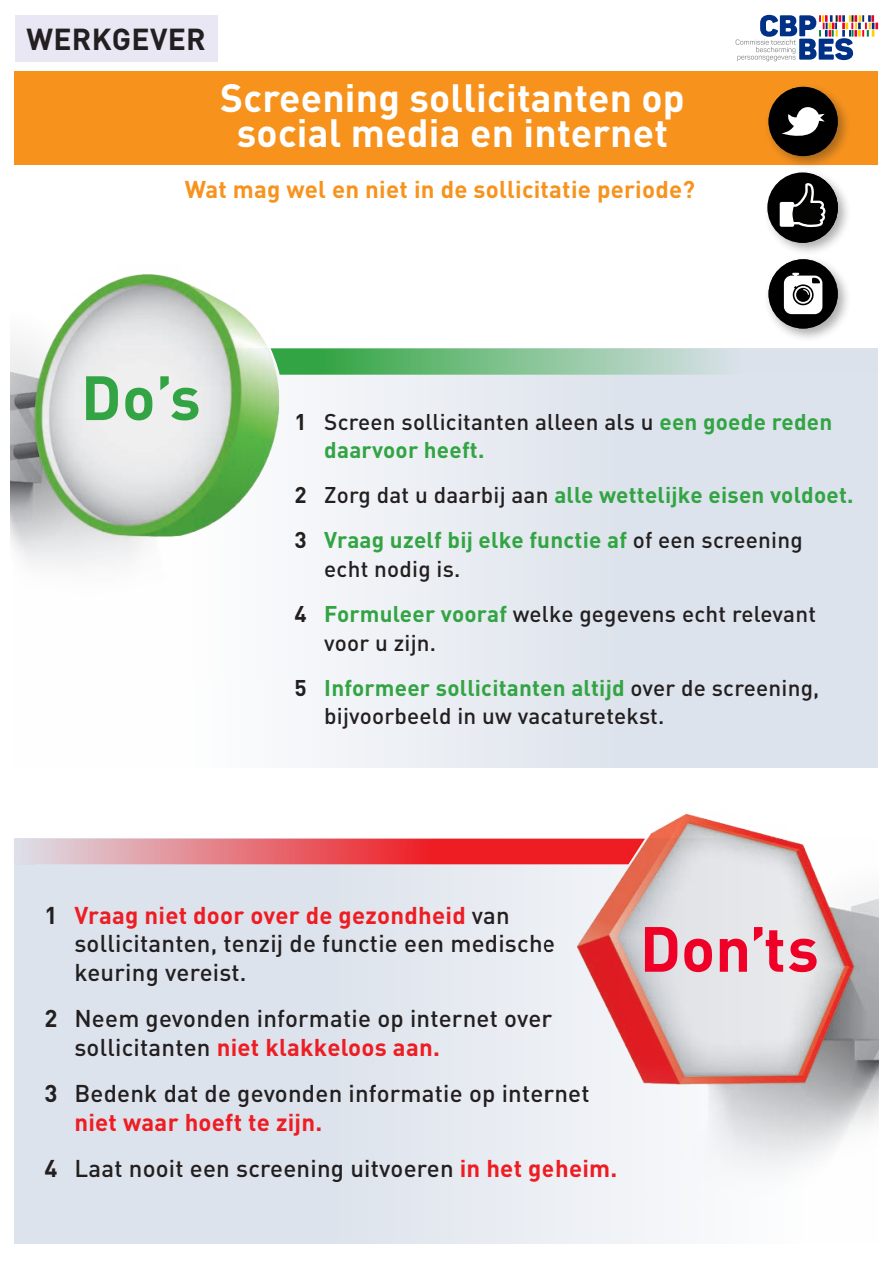
<style>
.page{position:relative;width:893px;height:1263px;background:#fff}
.page>*{position:absolute;margin:0;border:0;box-sizing:border-box;transform-origin:0 0}
.t1{font:700 39px/34.5px "DIN";letter-spacing:.005em;color:#fff;text-align:center}
.t2{font:700 30px "DIN";letter-spacing:.01em;color:#231f20}
.t3{font:500 24px/28.5px "DIN";letter-spacing:.01em;color:#231f20}
.t4{font:700 24px "DIN";letter-spacing:.01em;color:#f7931d}
.t5{font:700 22.5px/45px "DIN";letter-spacing:.01em;color:#32a443}
.t6{font:500 22.5px/28.5px "DIN";letter-spacing:.01em;color:#231f20}
.s1{font-weight:700}
.s2{font-weight:700;color:#32a443}
.s3{color:#231f20}
.s4{font-weight:500;color:#231f20}
.s5{font-weight:700;color:#ee1d23}
</style>
<div class="page">
<div style="left:15px;top:839px;width:863px;height:405px;background:#dde3ec"></div>
<div style="left:15px;top:348px;width:863px;height:419px;background:linear-gradient(to right,#fff,#d5dde8)"></div>
<svg style="left:14px;top:839px;width:533px;height:26px;background:#e66d74"></svg>
<div style="left:15px;top:71px;width:863px;height:94px;background:#f7931d"></div>
<div style="left:15px;top:15px;width:203px;height:46px;background:#e8e7f3"></div>
<img style="left:11px;top:274px;width:317px;height:405px">
<img style="left:547px;top:814px;width:331px;height:430px">
<svg style="left:736px;top:15px;width:142px;height:46px"></svg>
<svg style="left:86px;top:376px;width:112px;height:44px"></svg>
<svg style="left:271px;top:348px;width:607px;height:27px;background:#97c9a6"></svg>
<div style="left:764px;top:82px;width:87px;height:260px;background:#231f20;opacity:.37"></div>
<div style="left:768px;top:87px;width:70px;height:69px;background:#000;border-radius:50%"></div>
<svg style="left:782px;top:107px;width:43px;height:29px"></svg>
<div style="left:768px;top:259px;width:70px;height:70px;background:#000;border-radius:50%"></div>
<svg style="left:784px;top:273px;width:38px;height:41px"></svg>
<svg style="left:767px;top:172px;width:71px;height:71px"></svg>
<svg style="left:645px;top:927px;width:172px;height:45px"></svg>
<p class="t2" style="left:27px;top:19px;width:181px">WERKGEVER</p>
<h1 class="t1" style="left:220px;top:79px;width:466px">Screening sollicitanten op social media en internet</h1>
<p class="t4" style="left:185px;top:174px;width:512px">Wat mag wel en niet in de sollicitatie periode?</p>
<p class="t6" style="left:324px;top:407px;width:510px;text-indent:-30px"><span class="s1">1</span> Screen sollicitanten alleen als u <span class="s2">een goede reden daarvoor heeft.</span></p>
<p class="t5" style="left:294px;top:472px;width:561px"><span class="s3">2</span> <span class="s4">Zorg dat u daarbij aan</span> alle wettelijke eisen voldoet.<br><span class="s3">3</span> Vraag uzelf bij elke functie af <span class="s4">of een screening</span></p>
<p class="t6" style="left:294px;top:546px;width:523px;line-height:45px;text-indent:30px">echt nodig is.<br><span class="s1">4</span> <span class="s2">Formuleer vooraf</span> welke gegevens echt relevant</p>
<p class="t5" style="left:294px;top:619px;width:526px;text-indent:30px"><span class="s4">voor u zijn.<br></span><span class="s3">5</span> Informeer sollicitanten altijd <span class="s4">over de screening,</span></p>
<p class="t6" style="left:324px;top:701px;width:342px">bijvoorbeeld in uw vacaturetekst.</p>
<p class="t3" style="left:74px;top:900px;width:483px;text-indent:-30px"><span class="s1">1</span> <span class="s5">Vraag niet door over de gezondheid</span> van sollicitanten, tenzij de functie een medische keuring vereist.</p>
<p class="t3" style="left:74px;top:1003px;width:479px;text-indent:-30px"><span class="s1">2</span> Neem gevonden informatie op internet over sollicitanten <span class="s5">niet klakkeloos aan.</span></p>
<p class="t3" style="left:74px;top:1078px;width:517px;text-indent:-30px"><span class="s1">3</span> Bedenk dat de gevonden informatie op internet <span class="s5">niet waar hoeft te zijn.</span></p>
<p class="t3" style="left:45px;top:1153px;width:574px"><span class="s1">4</span> Laat nooit een screening uitvoeren <span class="s5">in het geheim.</span></p>
</div>
